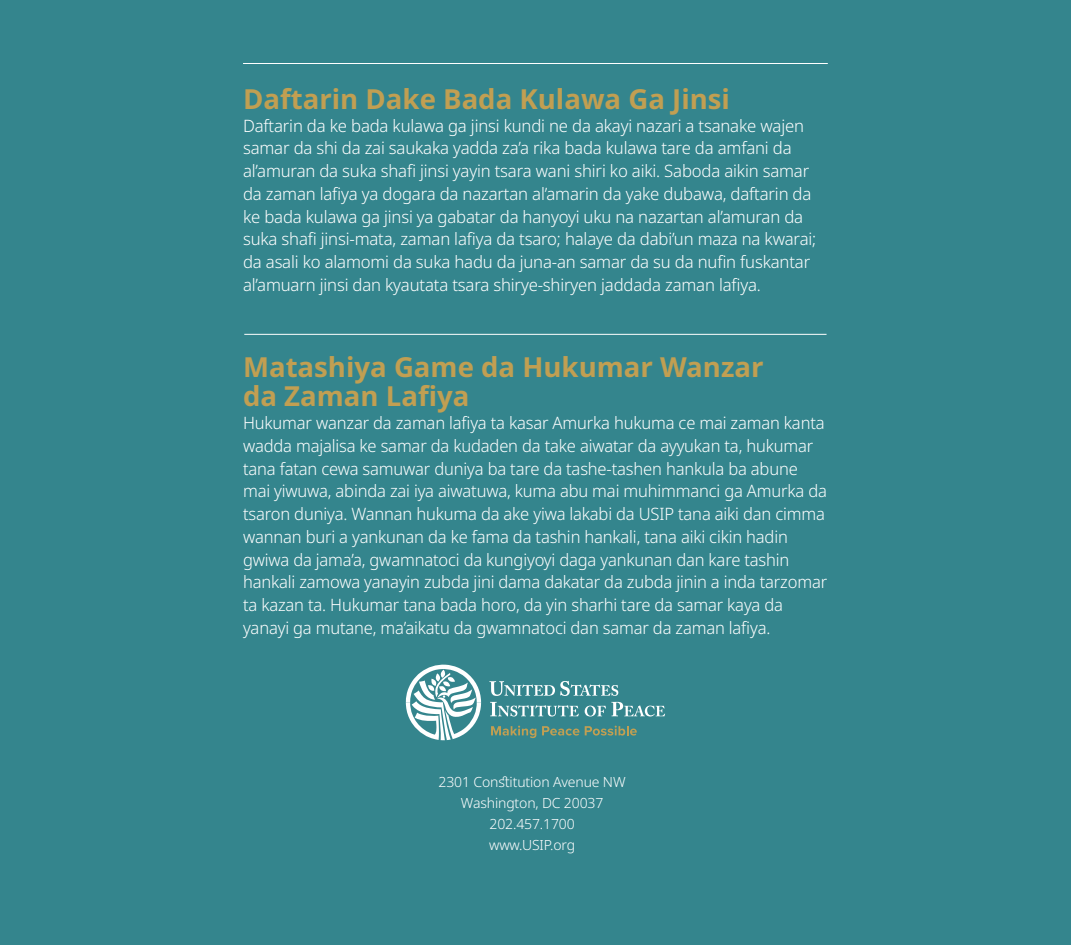
<style>
.page{position:relative;width:1071px;height:945px;background:#34858d}
.page>*{position:absolute;margin:0;border:0;box-sizing:border-box;transform-origin:0 0}
.t1{font:700 27.65px/29.8px "Noto Sans";color:#c19f52}
.Basic_1_-_No_Drop{font:300 17.15px/22.8px "Noto Sans";letter-spacing:-.01em;color:#fff}
.Back_Address{font:300 14px "Noto Sans";letter-spacing:-.01em;color:#fff}
</style>
<div class="page">
<svg style="left:406px;top:664px;width:75px;height:76px"></svg>
<svg style="left:489px;top:681px;width:129px;height:15px"></svg>
<svg style="left:490px;top:702px;width:89px;height:15px"></svg>
<svg style="left:585px;top:702px;width:80px;height:15px"></svg>
<svg style="left:491px;top:726px;width:45px;height:12px"></svg>
<svg style="left:542px;top:726px;width:95px;height:10px"></svg>
<hr style="left:243px;top:63px;width:585px;height:1px;background:#fff">
<hr style="left:244px;top:334px;width:583px;height:1px;background:#fff">
<h2 class="t1" style="left:243px;top:85px;width:488px">Daftarin Dake Bada Kulawa Ga Jinsi</h2>
<p class="Basic_1_-_No_Drop" style="left:243px;top:114px;width:575px">Daftarin da ke bada kulawa ga jinsi kundi ne da akayi nazari a tsanake wajen samar da shi da zai saukaka yadda za’a rika bada kulawa tare da amfani da al’amuran da suka shafi jinsi yayin tsara wani shiri ko aiki. Saboda aikin samar da zaman lafiya ya dogara da nazartan al’amarin da yake dubawa, daftarin da ke bada kulawa ga jinsi ya gabatar da hanyoyi uku na nazartan al’amuran da suka shafi jinsi-mata, zaman lafiya da tsaro; halaye da dabi’un maza na kwarai; da asali ko alamomi da suka hadu da juna-an samar da su da nufin fuskantar al’amuarn jinsi dan kyautata tsara shirye-shiryen jaddada zaman lafiya.</p>
<h2 class="t1" style="left:243px;top:352px;width:522px">Matashiya Game da Hukumar Wanzar da Zaman Lafiya</h2>
<p class="Basic_1_-_No_Drop" style="left:243px;top:412px;width:586px">Hukumar wanzar da zaman lafiya ta kasar Amurka hukuma ce mai zaman kanta wadda majalisa ke samar da kudaden da take aiwatar da ayyukan ta, hukumar tana fatan cewa samuwar duniya ba tare da tashe-tashen hankula ba abune mai yiwuwa, abinda zai iya aiwatuwa, kuma abu mai muhimmanci ga Amurka da tsaron duniya. Wannan hukuma da ake yiwa lakabi da USIP tana aiki dan cimma wannan buri a yankunan da ke fama da tashin hankali, tana aiki cikin hadin gwiwa da jama’a, gwamnatoci da kungiyoyi daga yankunan dan kare tashin hankali zamowa yanayin zubda jini dama dakatar da zubda jinin a inda tarzomar ta kazan ta. Hukumar tana bada horo, da yin sharhi tare da samar kaya da yanayi ga mutane, ma’aikatu da gwamnatoci dan samar da zaman lafiya.</p>
<p class="Back_Address" style="left:439px;top:772px;width:189px">2301 Constitution Avenue NW</p>
<p class="Back_Address" style="left:461px;top:793px;width:144px">Washington, DC 20037</p>
<p class="Back_Address" style="left:490px;top:814px;width:87px">202.457. 1700</p>
<p class="Back_Address" style="left:489px;top:835px;width:87px">www.USIP. org</p>
</div>
